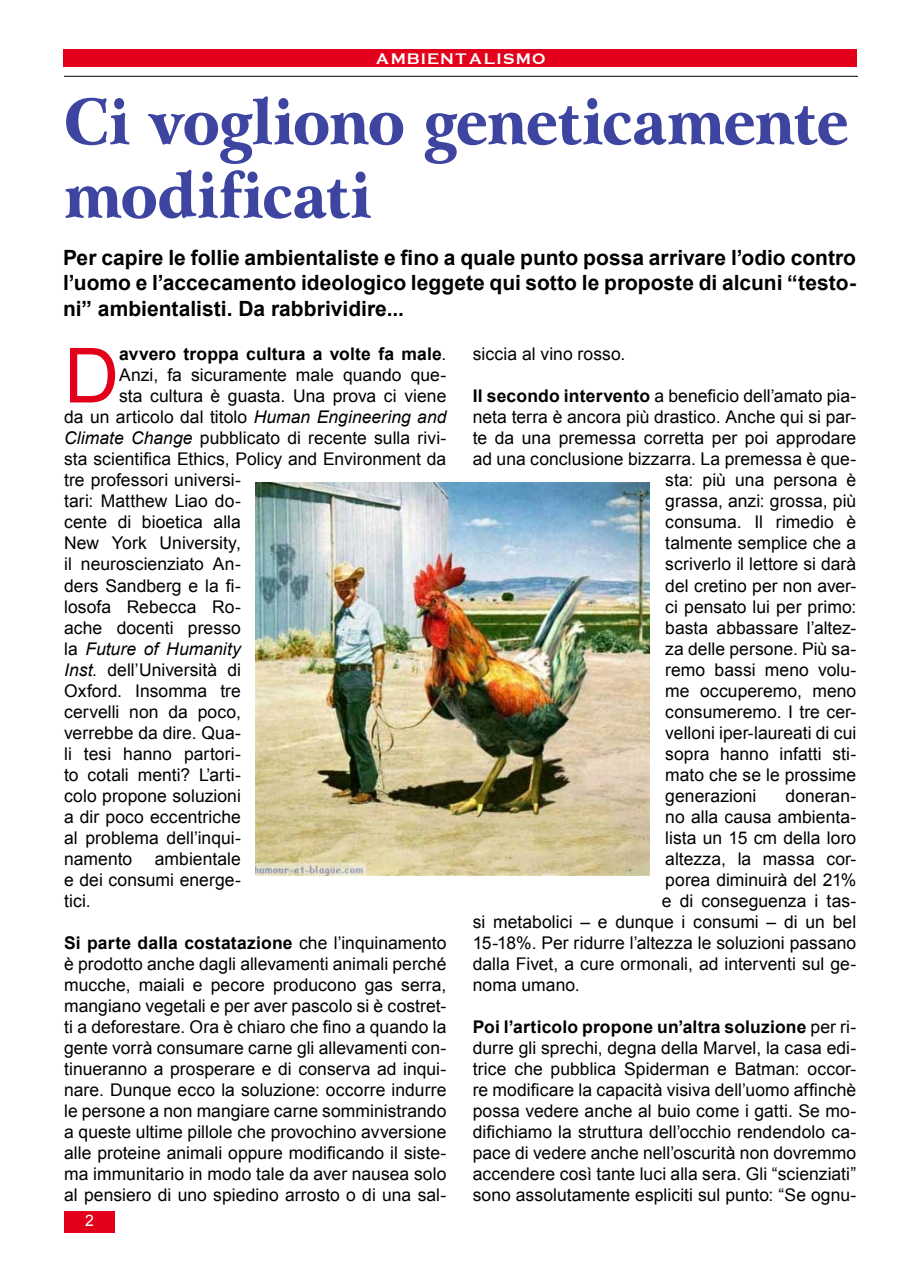
<style>
.page{position:relative;width:918px;height:1275px;background:#fff}
.page>*{position:absolute;margin:0;border:0;box-sizing:border-box;transform-origin:0 0}
.t1{font:76.12px "Arial";color:#e2001a}
.t2{font:900 63px/73.5px "Arrus BT";letter-spacing:-.015em;color:#3d45a1;scale:.89 1}
.t3{font:700 21px/25.2px "Arial";color:#000;text-align:justify}
.t4{font:17.5px/21px "Arial";letter-spacing:.005em;color:#000;text-align:justify}
.t5{font:700 17.5px "Arial";letter-spacing:.01em;color:#000}
.t6{font:italic 17.5px "Arial";letter-spacing:.005em;color:#000}
.t7{font:700 15.75px "Copperplate";letter-spacing:.1em;color:#fff}
.t8{font:15.75px "Arial";color:#fff}
.s1{font-weight:400}
.s2{font-weight:700}
.s3{font-style:italic}
.s4{font-style:normal}
</style>
<div class="page">
<div style="left:64px;top:1211px;width:51px;height:21px;background:#e2001a"></div>
<div style="left:63px;top:50px;width:794px;height:17px;background:#e2001a"></div>
<hr style="left:64px;top:76px;width:794px;height:1px;background:#000">
<img style="left:256px;top:482px;width:394px;height:394px">
<p class="t7" style="left:375px;top:50px;width:171px">AMBIENTALISMO</p>
<h2 class="t2" style="left:64px;top:86px;width:883px">Ci vogliono geneticamente modificati</h2>
<p class="t3" style="left:63px;top:246px;width:794px">Per capire le follie ambientaliste e fino a quale punto possa arrivare l’odio contro l’uomo e l’accecamento ideologico leggete qui sotto le proposte di alcuni “testo&shy;ni” ambientalisti. Da rabbrividire...</p>
<h1 class="t1" style="left:64px;top:326px;width:56px">D</h1>
<p class="t5" style="left:119px;top:343px;width:329px">avvero troppa cultura a volte fa male<span class="s1">.</span></p>
<p class="t4" style="left:473px;top:344px;width:154px">siccia al vino rosso.</p>
<p class="t4" style="left:473px;top:386px;width:385px"><span class="s2">Il secondo intervento</span> a beneficio dell’amato pia-</p>
<p class="t4" style="left:473px;top:407px;width:385px">neta terra è ancora più drastico. Anche qui si par-</p>
<p class="t4" style="left:473px;top:428px;width:385px">te da una premessa corretta per poi approdare</p>
<p class="t4" style="left:473px;top:449px;width:385px">ad una conclusione bizzarra. La premessa è que-</p>
<p class="t4" style="left:665px;top:470px;width:192px">sta: più una persona è</p>
<p class="t4" style="left:665px;top:491px;width:192px">grassa, anzi: grossa, più</p>
<p class="t4" style="left:665px;top:512px;width:192px">consuma. Il rimedio è</p>
<p class="t4" style="left:665px;top:533px;width:192px">talmente semplice che a</p>
<p class="t4" style="left:665px;top:554px;width:192px">scriverlo il lettore si darà</p>
<p class="t4" style="left:665px;top:575px;width:192px">del cretino per non aver-</p>
<p class="t4" style="left:665px;top:596px;width:192px">ci pensato lui per primo:</p>
<p class="t4" style="left:665px;top:617px;width:192px">basta abbassare l’altez-</p>
<p class="t4" style="left:665px;top:638px;width:192px">za delle persone. Più sa-</p>
<p class="t4" style="left:665px;top:659px;width:192px">remo bassi meno volu-</p>
<p class="t4" style="left:665px;top:680px;width:192px">me occuperemo, meno</p>
<p class="t4" style="left:665px;top:701px;width:192px">consumeremo. I tre cer-</p>
<p class="t4" style="left:665px;top:722px;width:192px">velloni iper-laureati di cui</p>
<p class="t4" style="left:665px;top:743px;width:192px">sopra hanno infatti sti-</p>
<p class="t4" style="left:665px;top:764px;width:192px">mato che se le prossime</p>
<p class="t4" style="left:665px;top:785px;width:93px">generazioni</p>
<p class="t4" style="left:785px;top:785px;width:72px">doneran-</p>
<p class="t4" style="left:665px;top:806px;width:192px">no alla causa ambienta-</p>
<p class="t4" style="left:665px;top:827px;width:192px">lista un 15 cm della loro</p>
<p class="t4" style="left:665px;top:848px;width:192px">altezza, la massa cor-</p>
<p class="t4" style="left:665px;top:869px;width:192px">porea diminuirà del 21%</p>
<p class="t4" style="left:662px;top:890px;width:196px">e di conseguenza i tas-</p>
<p class="t4" style="left:473px;top:911px;width:385px">si metabolici – e dunque i consumi – di un bel</p>
<p class="t4" style="left:473px;top:932px;width:385px">15-18%. Per ridurre l’altezza le soluzioni passano</p>
<p class="t4" style="left:473px;top:953px;width:385px">dalla Fivet, a cure ormonali, ad interventi sul ge-</p>
<p class="t4" style="left:473px;top:974px;width:109px">noma umano.</p>
<p class="t4" style="left:473px;top:1016px;width:385px"><span class="s2">Poi l’articolo propone un’altra soluzione</span> per ri&shy;durre gli sprechi, degna della Marvel, la casa edi&shy;trice che pubblica Spiderman e Batman: occor&shy;re modificare la capacità visiva dell’uomo affinchè possa vedere anche al buio come i gatti. Se mo&shy;difichiamo la struttura dell’occhio rendendolo ca&shy;pace di vedere anche nell’oscurità non dovremmo accendere così tante luci alla sera. Gli “scienziati” sono assolutamente espliciti sul punto: “Se ognu-</p>
<p class="t4" style="left:119px;top:365px;width:329px">Anzi, fa sicuramente male quando que-</p>
<p class="t4" style="left:119px;top:386px;width:329px">sta cultura è guasta. Una prova ci viene</p>
<p class="t4" style="left:64px;top:407px;width:384px">da un articolo dal titolo <span class="s3">Human Engineering and</span></p>
<p class="t4" style="left:64px;top:428px;width:384px"><span class="s3">Climate Change</span> pubblicato di recente sulla rivi-</p>
<p class="t4" style="left:64px;top:449px;width:384px">sta scientifica Ethics, Policy and Environment da</p>
<p class="t4" style="left:64px;top:470px;width:178px">tre professori universi-</p>
<p class="t4" style="left:64px;top:491px;width:178px">tari: Matthew Liao do-</p>
<p class="t4" style="left:64px;top:512px;width:178px">cente di bioetica alla</p>
<p class="t4" style="left:64px;top:533px;width:178px">New York University,</p>
<p class="t4" style="left:64px;top:554px;width:178px">il neuroscienziato An-</p>
<p class="t4" style="left:64px;top:575px;width:178px">ders Sandberg e la fi-</p>
<p class="t4" style="left:64px;top:596px;width:178px">losofa Rebecca Ro-</p>
<p class="t4" style="left:64px;top:617px;width:178px">ache docenti presso</p>
<p class="t6" style="left:64px;top:637px;width:178px"><span class="s4">la</span> Future of Humanity</p>
<p class="t4" style="left:64px;top:659px;width:178px"><span class="s3">Inst.</span> dell’Università di</p>
<p class="t4" style="left:64px;top:680px;width:178px">Oxford. Insomma tre</p>
<p class="t4" style="left:64px;top:701px;width:178px">cervelli non da poco,</p>
<p class="t4" style="left:64px;top:722px;width:178px">verrebbe da dire. Qua-</p>
<p class="t4" style="left:64px;top:743px;width:178px">li tesi hanno partori-</p>
<p class="t4" style="left:64px;top:764px;width:178px">to cotali menti? L’arti-</p>
<p class="t4" style="left:64px;top:785px;width:178px">colo propone soluzioni</p>
<p class="t4" style="left:64px;top:806px;width:178px">a dir poco eccentriche</p>
<p class="t4" style="left:64px;top:827px;width:178px">al problema dell’inqui-</p>
<p class="t4" style="left:64px;top:848px;width:70px">namento</p>
<p class="t4" style="left:64px;top:848px;width:178px;text-indent:91px">ambientale e dei consumi energe&shy;tici.</p>
<p class="t4" style="left:64px;top:932px;width:384px"><span class="s2">Si parte dalla costatazione</span> che l’inquinamento è prodotto anche dagli allevamenti animali perché mucche, maiali e pecore producono gas serra, mangiano vegetali e per aver pascolo si è costret&shy;ti a deforestare. Ora è chiaro che fino a quando la gente vorrà consumare carne gli allevamenti con&shy;tinueranno a prosperare e di conserva ad inqui&shy;nare. Dunque ecco la soluzione: occorre indurre le persone a non mangiare carne somministrando a queste ultime pillole che provochino avversione alle proteine animali oppure modificando il siste&shy;ma immunitario in modo tale da aver nausea solo al pensiero di uno spiedino arrosto o di una sal-</p>
<p class="t8" style="left:85px;top:1210px;width:10px">2</p>
</div>
